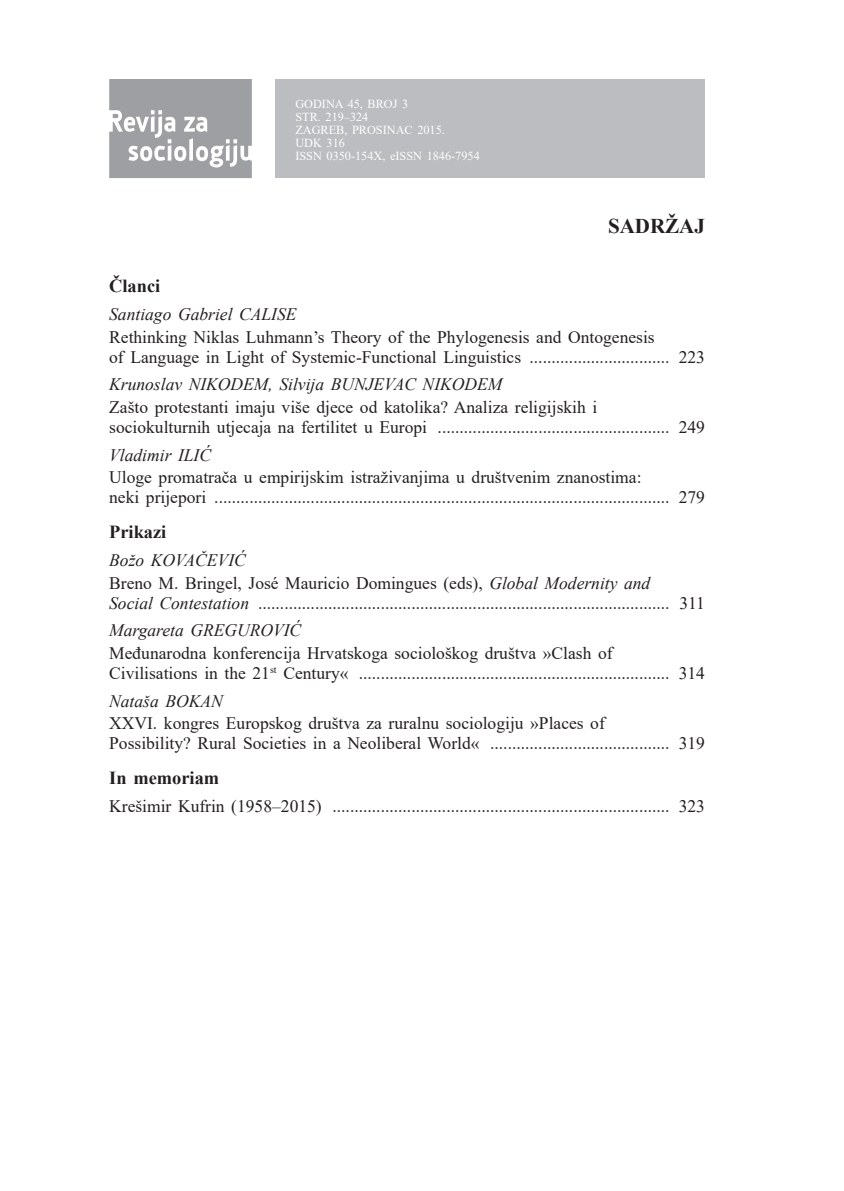
<style>
.page{position:relative;width:844px;height:1191px;background:#fff}
.page>*{position:absolute;margin:0;border:0;box-sizing:border-box;transform-origin:0 0}
.Sadr_Sadrzaj{font:700 21px "Times New Roman";color:#231f20}
.Sadr_Pdn{font:700 18.38px "Times New Roman";color:#231f20}
.Sadr_Naslov_teksta{font:17.5px/20.1px "Times New Roman";color:#231f20}
.Sadr_Ime{font:italic 17.5px "Times New Roman";color:#231f20}
.Godina_u_glavi{font:12.25px/13.1px "Times New Roman";color:#fff}
.s1{font-style:italic}
</style>
<div class="page">
<div style="left:275px;top:79px;width:429px;height:99px;background:#bcbdc0"></div>
<svg style="left:109px;top:79px;width:143px;height:99px"></svg>
<p class="Godina_u_glavi" style="left:295px;top:97px;width:186px">GODINA 45, BROJ 3<br>STR. 219–324<br>ZAGREB, PROSINAC 2015.<br>UDK 316<br>ISSN 0350-154X, eISSN 1846-7954</p>
<p class="Sadr_Sadrzaj" style="left:608px;top:210px;width:98px">SADRŽAJ</p>
<p class="Sadr_Pdn" style="left:109px;top:273px;width:53px">Članci</p>
<p class="Sadr_Ime" style="left:109px;top:302px;width:189px">Santiago Gabriel CALISE</p>
<p class="Sadr_Naslov_teksta" style="left:109px;top:326px;width:597px">Rethinking Niklas Luhmann’s Theory of the Phylogenesis and Ontogenesis<br>of Language in Light of Systemic-Functional Linguistics ................................ 223</p>
<p class="Sadr_Ime" style="left:109px;top:372px;width:394px">Krunoslav NIKODEM, Silvija BUNJEVAC NIKODEM</p>
<p class="Sadr_Naslov_teksta" style="left:109px;top:396px;width:597px">Zašto protestanti imaju više djece od katolika? Analiza religijskih i<br>sociokulturnih utjecaja na fertilitet u Europi ..................................................... 249</p>
<p class="Sadr_Ime" style="left:109px;top:443px;width:103px">Vladimir ILIĆ</p>
<p class="Sadr_Naslov_teksta" style="left:109px;top:467px;width:597px">Uloge promatrača u empirijskim istraživanjima u društvenim znanostima:<br>neki prijepori ........................................................................................................ 279</p>
<p class="Sadr_Pdn" style="left:109px;top:519px;width:59px">Prikazi</p>
<p class="Sadr_Ime" style="left:109px;top:548px;width:138px">Božo KOVAČEVIĆ</p>
<p class="Sadr_Naslov_teksta" style="left:109px;top:572px;width:597px">Breno M. Bringel, José Mauricio Domingues (eds), <span class="s1">Global Modernity and<br>Social Contestation</span> .............................................................................................. 311</p>
<p class="Sadr_Ime" style="left:109px;top:618px;width:193px">Margareta GREGUROVIĆ</p>
<p class="Sadr_Naslov_teksta" style="left:109px;top:642px;width:597px">Međunarodna konferencija Hrvatskoga sociološkog društva »Clash of<br>Civilisations in the 21<sup>st</sup> Century« ....................................................................... 314</p>
<p class="Sadr_Ime" style="left:109px;top:688px;width:115px">Nataša BOKAN</p>
<p class="Sadr_Naslov_teksta" style="left:109px;top:712px;width:597px">XXVI. kongres Europskog društva za ruralnu sociologiju »Places of<br>Possibility? Rural Societies in a Neoliberal World« ......................................... 319</p>
<p class="Sadr_Pdn" style="left:109px;top:765px;width:111px">In memoriam</p>
<p class="Sadr_Naslov_teksta" style="left:109px;top:795px;width:597px">Krešimir Kufrin (1958–2015) ............................................................................. 323</p>
</div>
